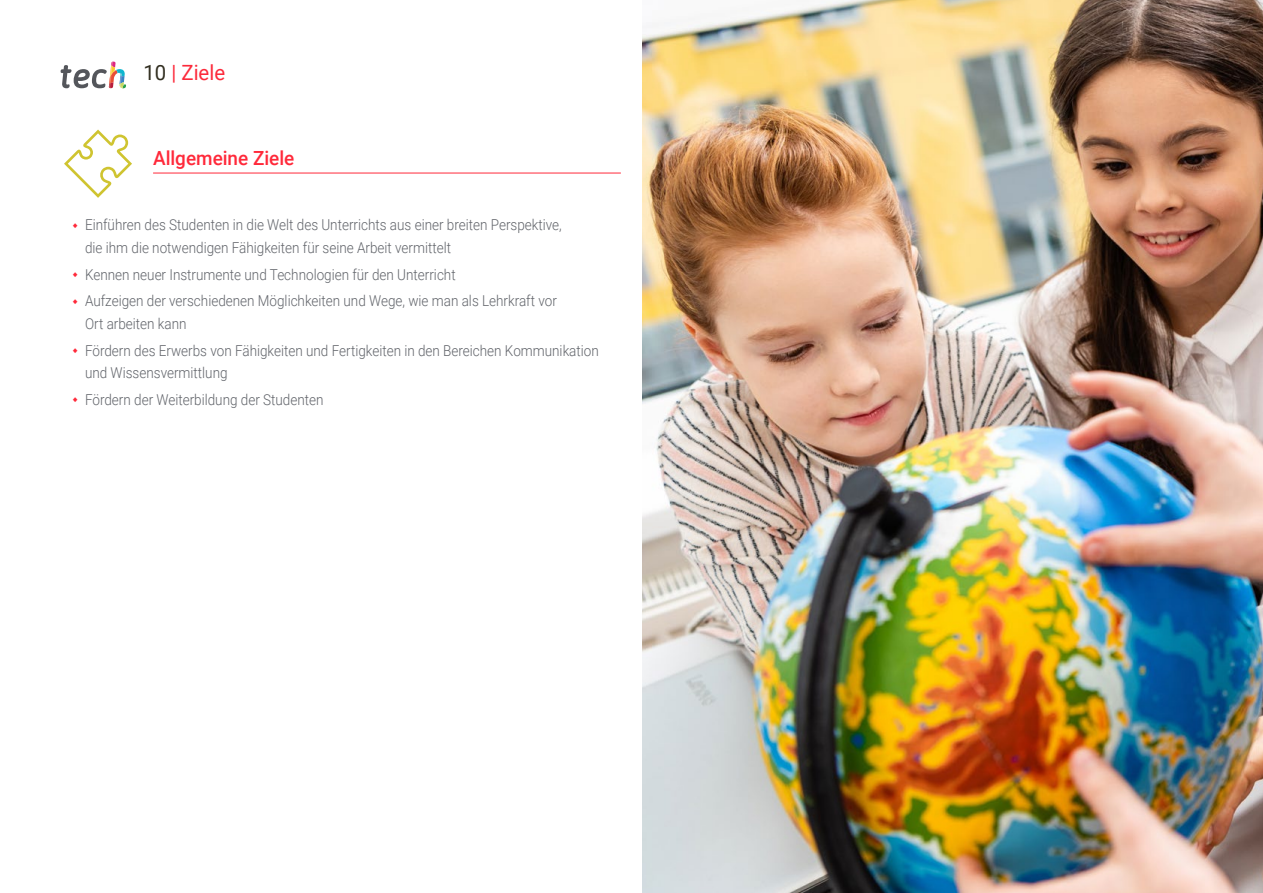
<style>
.page{position:relative;width:1263px;height:893px;background:#fff}
.page>*{position:absolute;margin:0;border:0;box-sizing:border-box;transform-origin:0 0}
.t1{font:21px "Roboto";color:#fc2a3b}
.t2{font:500 19.5px "Roboto";color:#ff293a}
.t3{font:300 15px/26.7px "Roboto";color:#61646a;scale:.9 1}
.s1{color:#312e20}
</style>
<div class="page">
<img style="left:642px;top:0;width:621px;height:893px">
<hr style="left:153px;top:173px;width:468px;height:1px;background:#ff293a">
<svg style="left:64px;top:130px;width:68px;height:68px"></svg>
<svg style="left:61px;top:62px;width:65px;height:27px"></svg>
<h1 class="t1" style="left:144px;top:57px;width:83px"><span class="s1">10</span> | Ziele</h1>
<h2 class="t2" style="left:153px;top:144px;width:143px">Allgemeine Ziele</h2>
<p class="t3" style="left:85px;top:213px;width:531px;line-height:22.5px">Einführen des Studenten in die Welt des Unterrichts aus einer breiten Perspektive, die ihm die notwendigen Fähigkeiten für seine Arbeit vermittelt</p>
<p class="t3" style="left:85px;top:260px;width:526px">Kennen neuer Instrumente und Technologien für den Unterricht<br>Aufzeigen der verschiedenen Möglichkeiten und Wege, wie man als Lehrkraft vor</p>
<p class="t3" style="left:85px;top:310px;width:572px">Ort arbeiten kann<br>Fördern des Erwerbs von Fähigkeiten und Fertigkeiten in den Bereichen Kommunikation</p>
<p class="t3" style="left:85px;top:359px;width:266px">und Wissensvermittlung<br>Fördern der Weiterbildung der Studenten</p>
</div>
